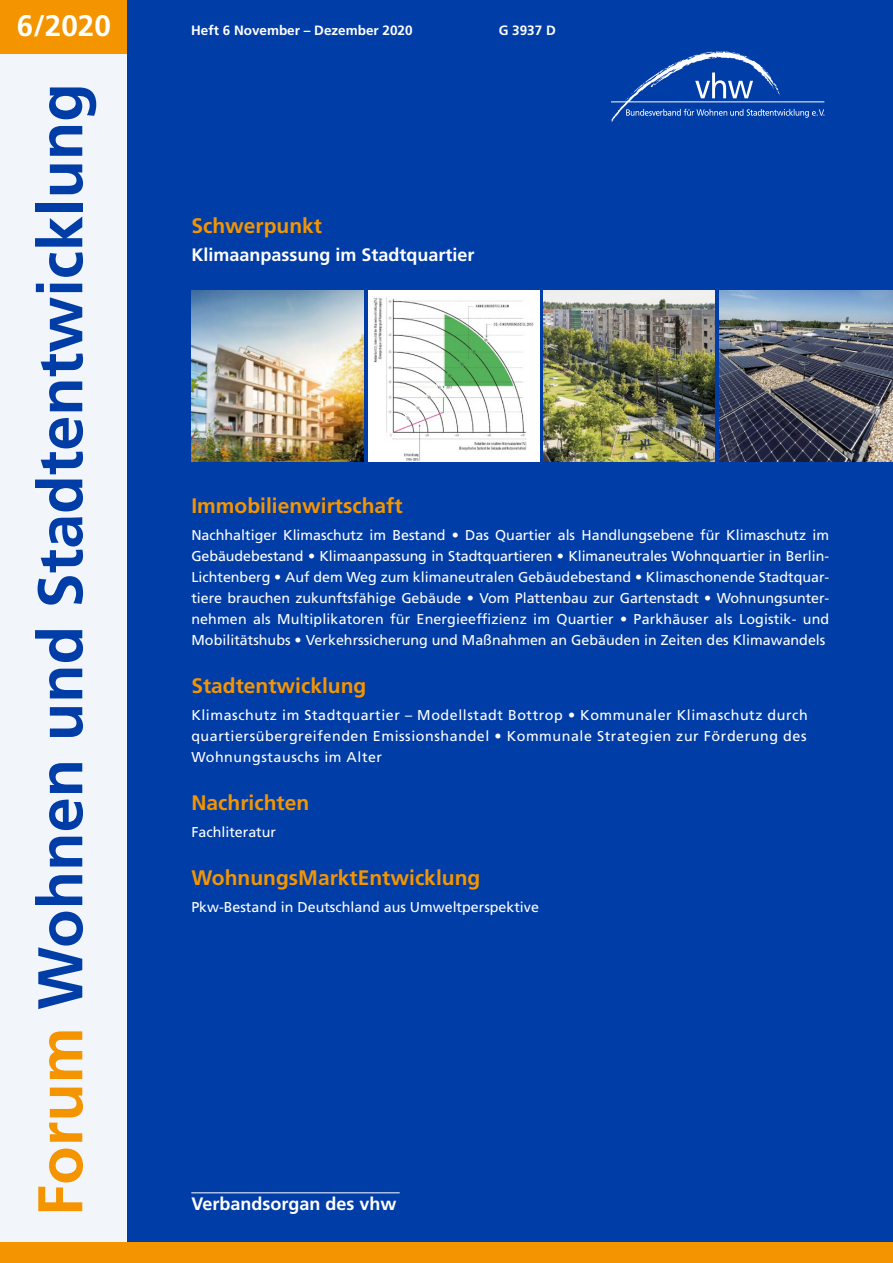
<style>
.page{position:relative;width:893px;height:1263px;background:#fff}
.page>*{position:absolute;margin:0;border:0;box-sizing:border-box;transform-origin:0 0}
.t1{font:700 63px "Frutiger LT Std";color:#003da7}
.t2{font:700 29.7px "Frutiger LT Std";color:#fff}
.t3{font:700 21px "Frutiger LT Std";color:#f49500}
.t4{font:700 18px "Frutiger LT Std";color:#fff}
.t5{font:14.25px/21px "Frutiger LT Std";color:#fff;text-align:justify}
.t6{font:700 13.5px "Frutiger LT Std";color:#fff}
.s1{color:#f49500}
</style>
<div class="page">
<div style="left:0;top:0;width:151px;height:1263px;background:#f2f5f9"></div>
<div style="left:0;top:0;width:130px;height:53px;background:#f49500"></div>
<div style="left:127px;top:0;width:766px;height:1259px;background:#003da7"></div>
<svg style="left:611px;top:51px;width:213px;height:71px"></svg>
<hr style="left:191px;top:1192px;width:209px;height:1px;background:#fff">
<img style="left:191px;top:290px;width:173px;height:172px">
<img style="left:368px;top:290px;width:171px;height:172px">
<img style="left:544px;top:290px;width:171px;height:172px">
<img style="left:720px;top:290px;width:173px;height:172px">
<div style="left:0;top:1243px;width:893px;height:20px;background:#f49500"></div>
<h2 class="t2" style="left:17px;top:9px;width:95px">6/2020</h2>
<h1 class="t1" style="left:23px;top:1216px;width:1134px;rotate:-90deg"><span class="s1">Forum</span> Wohnen und Stadtentwicklung</h1>
<p class="t6" style="left:191px;top:23px;width:223px">Heft 6 November – Dezember 2020</p>
<p class="t6" style="left:499px;top:23px;width:59px">G 3937 D</p>
<h3 class="t3" style="left:191px;top:213px;width:132px">Schwerpunkt</h3>
<p class="t4" style="left:191px;top:244px;width:285px">Klimaanpassung im Stadtquartier</p>
<h3 class="t3" style="left:191px;top:493px;width:213px">Immobilienwirtschaft</h3>
<p class="t5" style="left:191px;top:524px;width:639px">Nachhaltiger Klimaschutz im Bestand • Das Quartier als Handlungsebene für Klimaschutz im Gebäudebestand • Klimaanpassung in Stadtquartieren • Klimaneutrales Wohnquartier in Berlin-Lichtenberg • Auf dem Weg zum klimaneutralen Gebäudebestand • Klimaschonende Stadtquar&shy;tiere brauchen zukunftsfähige Gebäude • Vom Plattenbau zur Gartenstadt • Wohnungsunter&shy;nehmen als Multiplikatoren für Energieeffizienz im Quartier • Parkhäuser als Logistik- und Mobilitätshubs • Verkehrssicherung und Maßnahmen an Gebäuden in Zeiten des Klimawandels</p>
<h3 class="t3" style="left:191px;top:673px;width:177px">Stadtentwicklung</h3>
<p class="t5" style="left:191px;top:704px;width:618px">Klimaschutz im Stadtquartier – Modellstadt Bottrop • Kommunaler Klimaschutz durch quartiersübergreifenden Emissionshandel • Kommunale Strategien zur Förderung des Wohnungstauschs im Alter</p>
<h3 class="t3" style="left:191px;top:790px;width:119px">Nachrichten</h3>
<p class="t5" style="left:191px;top:821px;width:86px">Fachliteratur</p>
<h3 class="t3" style="left:191px;top:865px;width:290px">WohnungsMarktEntwicklung</h3>
<p class="t5" style="left:191px;top:896px;width:349px">Pkw-Bestand in Deutschland aus Umweltperspektive</p>
<p class="t4" style="left:191px;top:1194px;width:207px">Verbandsorgan des vhw</p>
</div>
